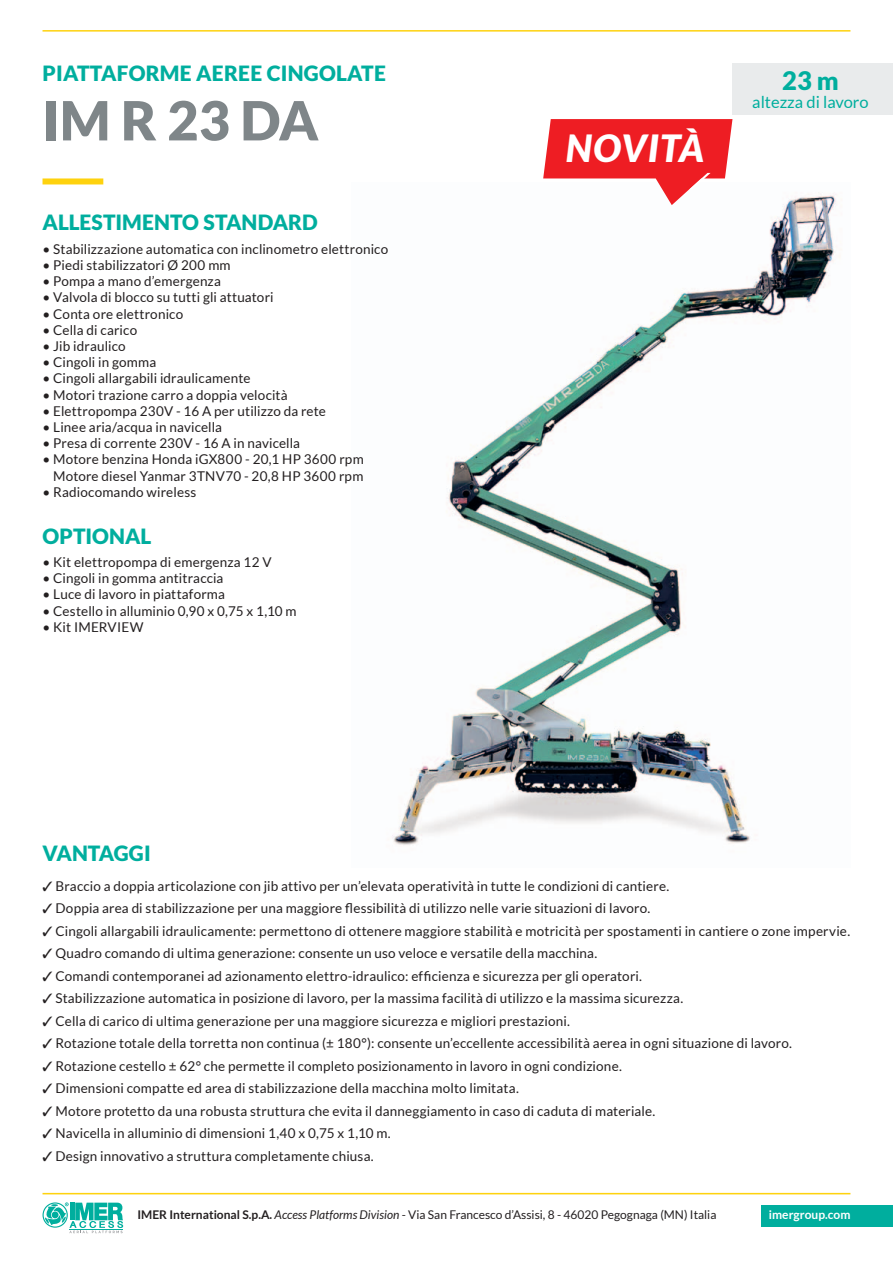
<style>
.page{position:relative;width:893px;height:1263px;background:#fff}
.page>*{position:absolute;margin:0;border:0;box-sizing:border-box;transform-origin:0 0}
.t1{font:900 54px "Lato";color:#7f8689}
.t2{font:italic 900 37.5px "Lato";letter-spacing:.02em;color:#fff}
.t3{font:900 25.5px "Lato";color:#00ae9e}
.t4{font:900 21px "Lato";letter-spacing:.01em;color:#00ae9e}
.t5{font:16.5px "Lato";color:#00ae9e}
.t6{font:13.5px "Lato";letter-spacing:.01em;color:#231f20}
.t7{font:12px "Lato";color:#231f20}
.t8{font:700 12px "Lato";color:#fff}
.s1{font-weight:700}
.s2{font-style:italic}
</style>
<div class="page">
<div style="left:761px;top:1205px;width:132px;height:21px;background:#00ae9e"></div>
<hr style="left:43px;top:30px;width:807px;height:2px;background:#fed20e">
<hr style="left:43px;top:1193px;width:807px;height:1px;background:#fed20e">
<svg style="left:42px;top:1202px;width:81px;height:31px"></svg>
<img style="left:392px;top:192px;width:448px;height:653px">
<div style="left:732px;top:64px;width:161px;height:51px;background:#e9ebec"></div>
<div style="left:43px;top:178px;width:60px;height:6px;background:#fed20e"></div>
<svg style="left:543px;top:119px;width:189px;height:86px"></svg>
<p class="t4" style="left:43px;top:61px;width:345px">PIATTAFORME AEREE CINGOLATE</p>
<p class="t3" style="left:782px;top:66px;width:58px">23 m</p>
<p class="t5" style="left:752px;top:93px;width:118px">altezza di lavoro</p>
<p class="t2" style="left:566px;top:127px;width:140px">NOVITÀ</p>
<p class="t1" style="left:43px;top:89px;width:278px">IM R 23 DA</p>
<p class="t4" style="left:43px;top:210px;width:277px">ALLESTIMENTO STANDARD</p>
<p class="t6" style="left:43px;top:241px;width:347px">• Stabilizzazione automatica con inclinometro elettronico</p>
<p class="t6" style="left:43px;top:258px;width:190px">• Piedi stabilizzatori Ø 200 mm</p>
<p class="t6" style="left:43px;top:274px;width:180px">• Pompa a mano d’emergenza</p>
<p class="t6" style="left:43px;top:290px;width:233px">• Valvola di blocco su tutti gli attuatori</p>
<p class="t6" style="left:43px;top:306px;width:142px">• Conta ore elettronico</p>
<p class="t6" style="left:43px;top:322px;width:96px">• Cella di carico</p>
<p class="t6" style="left:43px;top:339px;width:85px">• Jib idraulico</p>
<p class="t6" style="left:43px;top:355px;width:115px">• Cingoli in gomma</p>
<p class="t6" style="left:43px;top:371px;width:210px">• Cingoli allargabili idraulicamente</p>
<p class="t6" style="left:43px;top:387px;width:247px">• Motori trazione carro a doppia velocità</p>
<p class="t6" style="left:43px;top:403px;width:285px">• Elettropompa 230V - 16 A per utilizzo da rete</p>
<p class="t6" style="left:43px;top:420px;width:181px">• Linee aria/acqua in navicella</p>
<p class="t6" style="left:43px;top:436px;width:259px">• Presa di corrente 230V - 16 A in navicella</p>
<p class="t6" style="left:43px;top:452px;width:323px">• Motore benzina Honda iGX800 - 20,1 HP 3600 rpm</p>
<p class="t6" style="left:53px;top:468px;width:312px">Motore diesel Yanmar 3TNV70 - 20,8 HP 3600 rpm</p>
<p class="t6" style="left:43px;top:484px;width:155px">• Radiocomando wireless</p>
<p class="t4" style="left:43px;top:524px;width:111px">OPTIONAL</p>
<p class="t6" style="left:43px;top:555px;width:231px">• Kit elettropompa di emergenza 12 V</p>
<p class="t6" style="left:43px;top:571px;width:182px">• Cingoli in gomma antitraccia</p>
<p class="t6" style="left:43px;top:587px;width:184px">• Luce di lavoro in piattaforma</p>
<p class="t6" style="left:43px;top:603px;width:256px">• Cestello in alluminio 0,90 x 0,75 x 1,10 m</p>
<p class="t6" style="left:43px;top:619px;width:102px">• Kit IMERVIEW</p>
<p class="t4" style="left:43px;top:841px;width:110px">VANTAGGI</p>
<p class="t6" style="left:43px;top:878px;width:628px">✓ Braccio a doppia articolazione con jib attivo per un’elevata operatività in tutte le condizioni di cantiere.</p>
<p class="t6" style="left:43px;top:901px;width:609px">✓ Doppia area di stabilizzazione per una maggiore flessibilità di utilizzo nelle varie situazioni di lavoro.</p>
<p class="t6" style="left:43px;top:923px;width:809px">✓ Cingoli allargabili idraulicamente: permettono di ottenere maggiore stabilità e motricità per spostamenti in cantiere o zone impervie.</p>
<p class="t6" style="left:43px;top:946px;width:556px">✓ Quadro comando di ultima generazione: consente un uso veloce e versatile della macchina.</p>
<p class="t6" style="left:43px;top:968px;width:601px">✓ Comandi contemporanei ad azionamento elettro-idraulico: efficienza e sicurezza per gli operatori.</p>
<p class="t6" style="left:43px;top:991px;width:642px">✓ Stabilizzazione automatica in posizione di lavoro, per la massima facilità di utilizzo e la massima sicurezza.</p>
<p class="t6" style="left:43px;top:1013px;width:529px">✓ Cella di carico di ultima generazione per una maggiore sicurezza e migliori prestazioni.</p>
<p class="t6" style="left:43px;top:1036px;width:751px">✓ Rotazione totale della torretta non continua (± 180°): consente un’eccellente accessibilità aerea in ogni situazione di lavoro.</p>
<p class="t6" style="left:43px;top:1058px;width:581px">✓ Rotazione cestello ± 62° che permette il completo posizionamento in lavoro in ogni condizione.</p>
<p class="t6" style="left:43px;top:1081px;width:478px">✓ Dimensioni compatte ed area di stabilizzazione della macchina molto limitata.</p>
<p class="t6" style="left:43px;top:1103px;width:614px">✓ Motore protetto da una robusta struttura che evita il danneggiamento in caso di caduta di materiale.</p>
<p class="t6" style="left:43px;top:1126px;width:350px">✓ Navicella in alluminio di dimensioni 1,40 x 0,75 x 1,10 m.</p>
<p class="t6" style="left:43px;top:1148px;width:333px">✓ Design innovativo a struttura completamente chiusa.</p>
<p class="t7" style="left:137px;top:1208px;width:580px"><span class="s1">IMER International S.p.A.</span> <span class="s2">Access Platforms Division</span> - Via San Francesco d’Assisi, 8 - 46020 Pegognaga (MN) Italia</p>
<p class="t8" style="left:769px;top:1208px;width:83px">imergroup.com</p>
</div>
